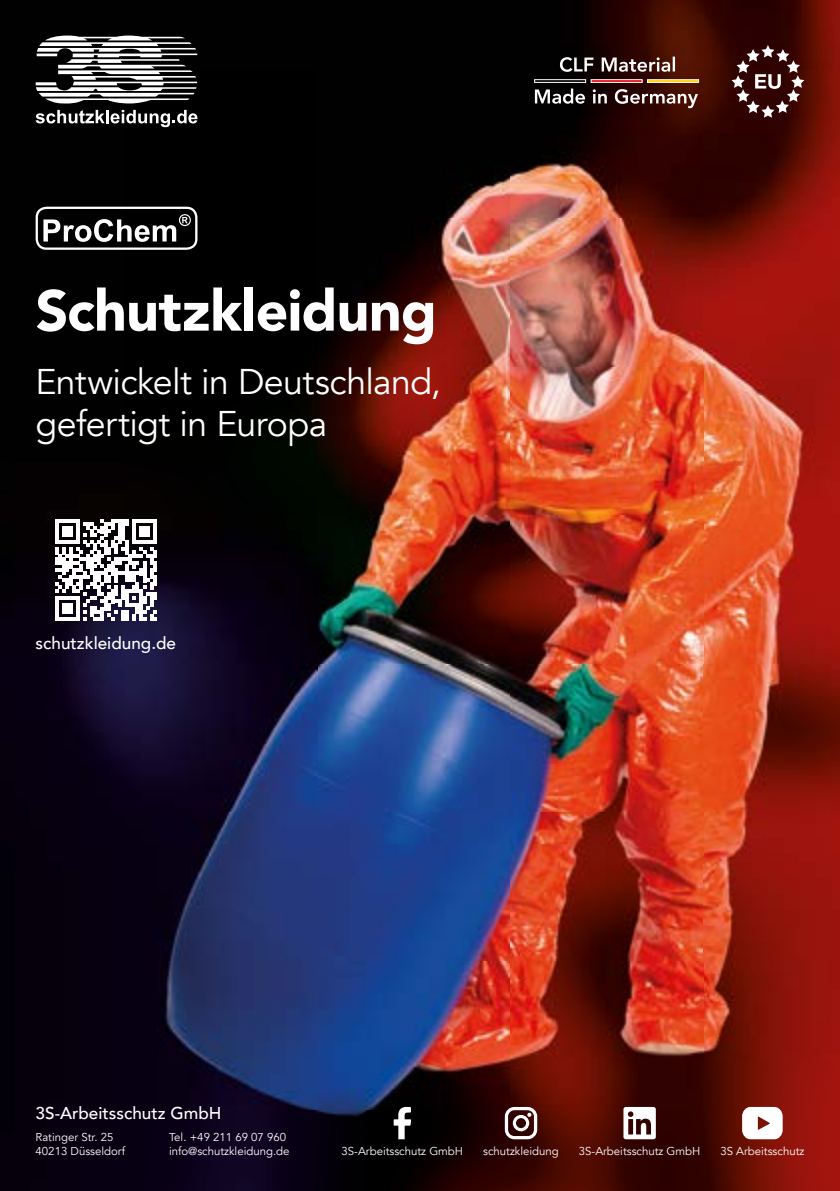
<style>
.page{position:relative;width:840px;height:1191px;background:#fff}
.page>*{position:absolute;margin:0;border:0;box-sizing:border-box;transform-origin:0 0}
.t1{font:900 57px "Avenir";letter-spacing:-.015em;color:#fff}
.t2{font:35.6px/42.8px "Avenir";letter-spacing:-.015em;color:#fff}
.t3{font:500 17.2px "Avenir";color:#fff}
.t4{font:11.4px/13.6px "Avenir";color:#fff}
</style>
<div class="page">
<img style="left:0;top:0;width:128px;height:1191px">
<img style="left:128px;top:0;width:711px;height:71px">
<img style="left:128px;top:1159px;width:711px;height:32px">
<img style="left:126px;top:71px;width:713px;height:1088px">
<svg style="left:36px;top:207px;width:161px;height:43px"></svg>
<svg style="left:36px;top:36px;width:161px;height:68px"></svg>
<svg style="left:36px;top:110px;width:161px;height:17px"></svg>
<svg style="left:731px;top:45px;width:72px;height:73px;background:#5b3533"></svg>
<svg style="left:559px;top:57px;width:115px;height:15px"></svg>
<svg style="left:534px;top:89px;width:163px;height:19px"></svg>
<svg style="left:393px;top:1107px;width:18px;height:32px"></svg>
<svg style="left:623px;top:1107px;width:32px;height:32px"></svg>
<svg style="left:741px;top:1107px;width:41px;height:32px"></svg>
<svg style="left:504px;top:1107px;width:33px;height:32px"></svg>
<svg style="left:55px;top:519px;width:101px;height:101px"></svg>
<h1 class="t1" style="left:36px;top:262px;width:402px">Schutzkleidung</h1>
<h2 class="t2" style="left:36px;top:360px;width:406px">Entwickelt in Deutschland, gefertigt in Europa</h2>
<h3 class="t3" style="left:36px;top:628px;width:142px">schutzkleidung.de</h3>
<h3 class="t3" style="left:36px;top:1098px;width:187px">3S-Arbeitsschutz GmbH</h3>
<p class="t4" style="left:36px;top:1130px;width:91px">Ratinger Str. 25<br>40213 Düsseldorf</p>
<p class="t4" style="left:169px;top:1130px;width:122px">Tel. +49 211 69 07 960 info@schutzkleidung.de</p>
<p class="t4" style="left:341px;top:1145px;width:123px">3S-Arbeitsschutz GmbH</p>
<p class="t4" style="left:483px;top:1145px;width:77px">schutzkleidung</p>
<p class="t4" style="left:578px;top:1145px;width:123px">3S-Arbeitsschutz GmbH</p>
<p class="t4" style="left:720px;top:1145px;width:85px">3S Arbeitsschutz</p>
</div>
